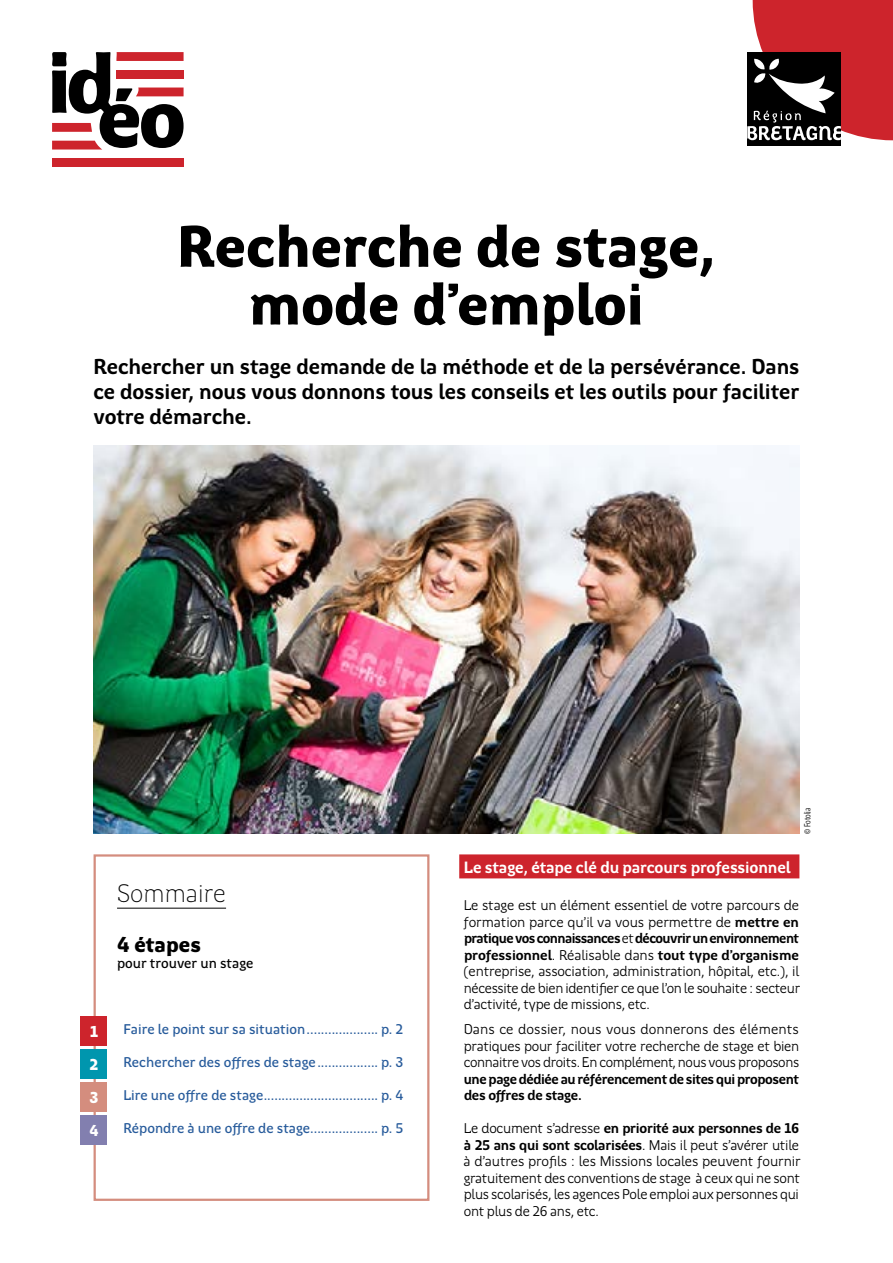
<style>
.page{position:relative;width:893px;height:1263px;background:#fff}
.page>*{position:absolute;margin:0;border:0;box-sizing:border-box;transform-origin:0 0}
.t1{font:900 59.25px/57.8px "Region Bretagne New";color:#000;text-align:center}
.t2{font:100 25.5px "Region Bretagne New";color:#000}
.t3{font:700 21.75px/24.8px "Region Bretagne New";letter-spacing:-.005em;color:#000;text-align:justify}
.t4{font:900 21.75px "Region Bretagne New";color:#000}
.t5{font:700 16.5px "Region Bretagne New";letter-spacing:-.01em;color:#fff}
.t6{font:900 15.9px/33px "Region Bretagne New";color:#fff;text-align:justify}
.t7{font:14.25px/16.5px "Region Bretagne New";letter-spacing:-.02em;color:#000;text-align:justify}
.t8{font:500 14.25px "Region Bretagne New";color:#275b9b}
.t9{font:700 14.25px/16.5px "Region Bretagne New";letter-spacing:-.03em;color:#000}
.t10{font:500 14.25px "Region Bretagne New";color:#000}
.t11{font:9px "Region Bretagne Cond New";color:#000}
.s1{font-weight:700}
</style>
<div class="page">
<div style="left:459px;top:854px;width:340px;height:24px;background:#cd242c"></div>
<img style="left:94px;top:446px;width:705px;height:388px">
<hr style="left:117px;top:908px;width:109px;height:1px;background:#000">
<div style="left:94px;top:854px;width:335px;height:347px;border:2px solid #d48d7e"></div>
<div style="left:81px;top:1016px;width:26px;height:30px;background:#cd242c"></div>
<div style="left:81px;top:1049px;width:26px;height:30px;background:#0096ae"></div>
<div style="left:81px;top:1082px;width:26px;height:29px;background:#d48d7e"></div>
<div style="left:81px;top:1115px;width:26px;height:29px;background:#827faf"></div>
<div style="left:52px;top:158px;width:132px;height:9px;background:#cd242c"></div>
<svg style="left:52px;top:52px;width:132px;height:98px"></svg>
<div style="left:747px;top:52px;width:94px;height:94px;background:#000"></div>
<svg style="left:747px;top:0;width:146px;height:140px"></svg>
<h1 class="t1" style="left:177px;top:219px;width:540px">Recherche de stage, mode d’emploi</h1>
<h3 class="t3" style="left:94px;top:355px;width:707px">Rechercher un stage demande de la méthode et de la persévérance. Dans ce dossier, nous vous donnons tous les conseils et les outils pour faciliter votre démarche.</h3>
<h2 class="t2" style="left:117px;top:879px;width:111px">Sommaire</h2>
<h3 class="t4" style="left:117px;top:932px;width:85px">4 étapes</h3>
<p class="t10" style="left:117px;top:955px;width:138px">pour trouver un stage</p>
<p class="t6" style="left:89px;top:1015px;width:11px">1<br>2<br>3<br>4</p>
<p class="t8" style="left:123px;top:1021px;width:281px">Faire le point sur sa situation.................... p. 2</p>
<p class="t8" style="left:123px;top:1054px;width:281px">Rechercher des offres de stage................. p. 3</p>
<p class="t8" style="left:123px;top:1087px;width:282px">Lire une offre de stage................................ p. 4</p>
<p class="t8" style="left:123px;top:1120px;width:282px">Répondre à une offre de stage................... p. 5</p>
<p class="t11" style="left:802px;top:834px;width:28px;rotate:-90deg">© Fotolia</p>
<p class="t5" style="left:464px;top:858px;width:328px">Le stage, étape clé du parcours professionnel</p>
<p class="t7" style="left:463px;top:898px;width:338px">Le stage est un élément essentiel de votre parcours de formation parce qu’il va vous permettre de <span class="s1">mettre en pratique vos connaissances</span> et <span class="s1">découvrir un environnement professionnel</span>. Réalisable dans <span class="s1">tout type d’organisme </span>(entreprise, association, administration, hôpital, etc.), il nécessite de bien identifier ce que l’on le souhaite : secteur d’activité, type de missions, etc.</p>
<p class="t7" style="left:464px;top:1021px;width:337px">Dans ce dossier, nous vous donnerons des éléments pratiques pour faciliter votre recherche de stage et bien connaitre vos droits. En complément, nous vous proposons</p>
<p class="t9" style="left:464px;top:1071px;width:337px">une page dédiée au référencement de sites qui proposent des offres de stage.</p>
<p class="t7" style="left:464px;top:1120px;width:339px;text-align:left">Le document s’adresse <span class="s1">en priorité aux personnes de 16 à 25 ans qui sont scolarisées</span>. Mais il peut s’avérer utile à d’autres profils : les Missions locales peuvent fournir gratuitement des conventions de stage à ceux qui ne sont plus scolarisés, les agences Pole emploi aux personnes qui ont plus de 26 ans, etc.</p>
</div>
